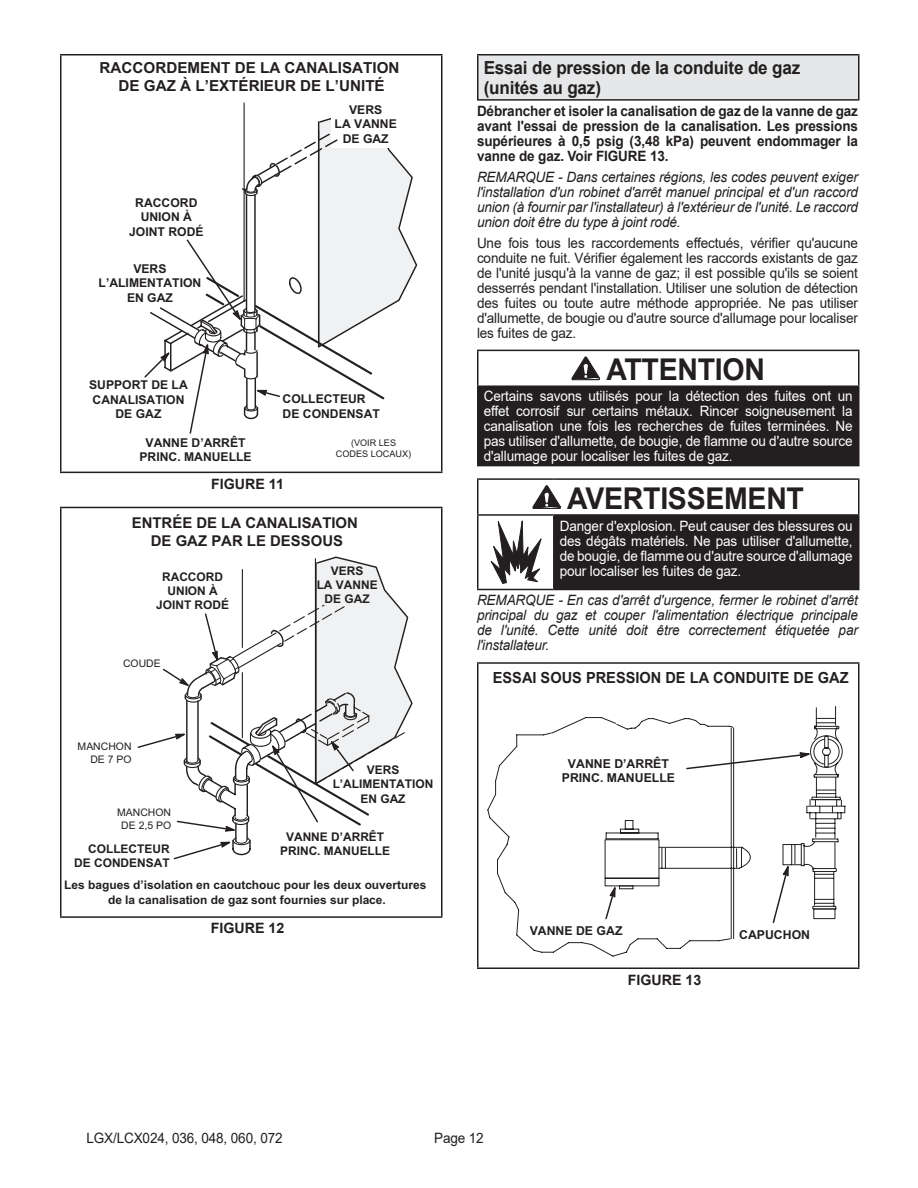
<style>
.page{position:relative;width:918px;height:1188px;background:#fff}
.page>*{position:absolute;margin:0;border:0;box-sizing:border-box;transform-origin:0 0}
.WARNING_20pt{font:700 30px "Arial";letter-spacing:-.01em;color:#231f20;scale:.95 1}
.Header_1_TOC{font:700 18px/20px "Arial";letter-spacing:-.01em;color:#231f20;scale:.95 1}
.t1{font:700 15.3px "Arial";color:#231f20;scale:.95 1}
.t2{font:700 15.15px/18.3px "Arial";color:#231f20;text-align:center}
.t3{font:700 14.85px/17.9px "Arial";color:#231f20;text-align:center}
.White_10pt{font:14.25px/15px "Arial";letter-spacing:-.01em;color:#fff;text-align:justify;scale:.95 1}
.Paragraph{font:14.25px/15px "Arial";letter-spacing:-.01em;color:#231f20;text-align:justify;scale:.95 1}
.Paragraph_NOTE__Italic{font:italic 14.25px/15px "Arial";letter-spacing:-.01em;color:#231f20;text-align:justify;scale:.95 1}
.Paragraph-2{font:700 14.25px/15px "Arial";letter-spacing:-.01em;color:#231f20;text-align:justify;scale:.95 1}
.Paragraph-3{font:700 14.25px "Arial";letter-spacing:-.01em;color:#231f20}
.t4{font:700 12.3px/14.7px "Arial";color:#231f20;text-align:center}
.t5{font:700 12.15px/14.5px "Arial";color:#231f20;text-align:center}
.t6{font:700 12px/14.2px "Arial";color:#231f20;text-align:center}
.t7{font:10.5px/12.6px "Arial";color:#231f20;text-align:right}
.t8{font:9.15px/10.9px "Arial";color:#231f20;text-align:center}
</style>
<div class="page">
<hr style="left:60px;top:54px;width:382px;height:2px;background:#231f20">
<hr style="left:60px;top:56px;width:2px;height:416px;background:#231f20">
<hr style="left:441px;top:56px;width:1px;height:416px;background:#231f20">
<hr style="left:60px;top:472px;width:382px;height:1px;background:#231f20">
<hr style="left:244px;top:103px;width:1px;height:199px;background:#231f20">
<svg style="left:144px;top:114px;width:273px;height:320px"></svg>
<hr style="left:60px;top:507px;width:382px;height:1px;background:#231f20">
<hr style="left:60px;top:508px;width:2px;height:408px;background:#231f20">
<hr style="left:441px;top:508px;width:1px;height:408px;background:#231f20">
<hr style="left:60px;top:916px;width:382px;height:2px;background:#231f20">
<svg style="left:137px;top:557px;width:275px;height:303px"></svg>
<div style="left:478px;top:55px;width:381px;height:45px;background:#e6e7e9"></div>
<hr style="left:477px;top:54px;width:383px;height:2px;background:#231f20">
<hr style="left:477px;top:56px;width:1px;height:43px;background:#231f20">
<hr style="left:858px;top:56px;width:2px;height:43px;background:#231f20">
<hr style="left:477px;top:99px;width:383px;height:2px;background:#231f20">
<div style="left:478px;top:386px;width:381px;height:80px;background:#231f20"></div>
<hr style="left:477px;top:350px;width:383px;height:1px;background:#231f20">
<hr style="left:477px;top:351px;width:1px;height:34px;background:#231f20">
<hr style="left:858px;top:351px;width:2px;height:34px;background:#231f20">
<hr style="left:477px;top:385px;width:383px;height:2px;background:#231f20">
<hr style="left:477px;top:387px;width:1px;height:78px;background:#231f20">
<hr style="left:858px;top:387px;width:2px;height:78px;background:#231f20">
<hr style="left:477px;top:465px;width:383px;height:1px;background:#231f20">
<svg style="left:571px;top:356px;width:29px;height:25px"></svg>
<div style="left:554px;top:515px;width:305px;height:74px;background:#231f20"></div>
<hr style="left:477px;top:478px;width:77px;height:2px;background:#231f20">
<hr style="left:477px;top:480px;width:1px;height:34px;background:#231f20">
<hr style="left:554px;top:478px;width:306px;height:2px;background:#231f20">
<hr style="left:858px;top:480px;width:2px;height:34px;background:#231f20">
<hr style="left:477px;top:514px;width:77px;height:2px;background:#231f20">
<hr style="left:477px;top:516px;width:1px;height:73px;background:#231f20">
<hr style="left:554px;top:514px;width:306px;height:2px;background:#231f20">
<hr style="left:553px;top:516px;width:2px;height:73px;background:#231f20">
<hr style="left:858px;top:516px;width:2px;height:73px;background:#231f20">
<hr style="left:477px;top:589px;width:77px;height:1px;background:#231f20">
<hr style="left:554px;top:589px;width:306px;height:1px;background:#231f20">
<svg style="left:532px;top:485px;width:29px;height:24px"></svg>
<svg style="left:490px;top:521px;width:52px;height:62px"></svg>
<hr style="left:477px;top:662px;width:383px;height:2px;background:#231f20">
<hr style="left:477px;top:664px;width:1px;height:303px;background:#231f20">
<hr style="left:858px;top:664px;width:2px;height:303px;background:#231f20">
<hr style="left:477px;top:967px;width:383px;height:2px;background:#231f20">
<svg style="left:488px;top:706px;width:352px;height:250px"></svg>
<svg style="left:604px;top:735px;width:242px;height:189px"></svg>
<p class="t2" style="left:100px;top:59px;width:301px">RACCORDEMENT DE LA CANALISATION<br>DE GAZ À L’EXTÉRIEUR DE L’UNITÉ</p>
<p class="t5" style="left:335px;top:102px;width:64px">VERS<br>LA VANNE<br>DE GAZ</p>
<p class="t5" style="left:129px;top:195px;width:76px">RACCORD<br>UNION À<br>JOINT RODÉ</p>
<p class="t5" style="left:99px;top:261px;width:104px">VERS<br>L’ALIMENTATION<br>EN GAZ</p>
<p class="t5" style="left:89px;top:378px;width:100px">SUPPORT DE LA<br>CANALISATION<br>DE GAZ</p>
<p class="t5" style="left:140px;top:435px;width:114px">VANNE D’ARRÊT<br>PRINC. MANUELLE</p>
<p class="t5" style="left:283px;top:392px;width:99px;text-align:left">COLLECTEUR<br>DE CONDENSAT</p>
<p class="t8" style="left:336px;top:437px;width:77px">(VOIR LES<br>CODES LOCAUX)</p>
<p class="Paragraph-3" style="left:211px;top:474px;width:74px">FIGURE 11</p>
<p class="t3" style="left:132px;top:514px;width:228px">ENTRÉE DE LA CANALISATION<br>DE GAZ PAR LE DESSOUS</p>
<p class="t6" style="left:156px;top:569px;width:74px">RACCORD<br>UNION À<br>JOINT RODÉ</p>
<p class="t7" style="left:123px;top:657px;width:39px">COUDE</p>
<p class="t7" style="left:78px;top:740px;width:55px">MANCHON<br>DE 7 PO</p>
<p class="t7" style="left:117px;top:806px;width:55px;text-align:center">MANCHON<br>DE 2,5 PO</p>
<p class="t6" style="left:74px;top:842px;width:97px;text-align:right">COLLECTEUR<br>DE CONDENSAT</p>
<p class="t6" style="left:317px;top:564px;width:62px">VERS<br>LA VANNE<br>DE GAZ</p>
<p class="t6" style="left:333px;top:763px;width:102px">VERS<br>L’ALIMENTATION<br>EN GAZ</p>
<p class="t6" style="left:280px;top:830px;width:112px">VANNE D’ARRÊT<br>PRINC. MANUELLE</p>
<p class="t6" style="left:64px;top:878px;width:364px">Les bagues d’isolation en caoutchouc pour les deux ouvertures de la canalisation de gaz sont fournies sur place.</p>
<p class="Paragraph-3" style="left:211px;top:918px;width:75px">FIGURE 12</p>
<p class="Header_1_TOC" style="left:484px;top:58px;width:335px">Essai de pression de la conduite de gaz (unités au gaz)</p>
<p class="Paragraph-2" style="left:477px;top:103px;width:403px">Débrancher et isoler la canalisation de gaz de la vanne de gaz avant l'essai de pression de la canalisation. Les pressions supérieures à 0,5 psig (3,48 kPa) peuvent endommager la vanne de gaz. Voir FIGURE 13.</p>
<p class="Paragraph_NOTE__Italic" style="left:477px;top:169px;width:403px">REMARQUE - Dans certaines régions, les codes peuvent exiger l'installation d'un robinet d'arrêt manuel principal et d'un raccord union (à fournir par l'installateur) à l'extérieur de l'unité. Le raccord union doit être du type à joint rodé.</p>
<p class="Paragraph" style="left:477px;top:235px;width:403px">Une fois tous les raccordements effectués, vérifier qu'aucune conduite ne fuit. Vérifier également les raccords existants de gaz de l'unité jusqu'à la vanne de gaz; il est possible qu'ils se soient desserrés pendant l'installation. Utiliser une solution de détection des fuites ou toute autre méthode appropriée. Ne pas utiliser d'allumette, de bougie ou d'autre source d'allumage pour localiser les fuites de gaz.</p>
<p class="WARNING_20pt" style="left:606px;top:349px;width:169px">ATTENTION</p>
<p class="White_10pt" style="left:484px;top:389px;width:390px">Certains savons utilisés pour la détection des fuites ont un effet corrosif sur certains métaux. Rincer soigneusement la canalisation une fois les recherches de fuites terminées. Ne pas utiliser d'allumette, de bougie, de flamme ou d'autre source d'allumage pour localiser les fuites de gaz.</p>
<p class="WARNING_20pt" style="left:567px;top:477px;width:251px">AVERTISSEMENT</p>
<p class="White_10pt" style="left:560px;top:519px;width:310px">Danger d'explosion. Peut causer des blessures ou des dégâts matériels. Ne pas utiliser d'allumette, de bougie, de flamme ou d'autre source d'allumage pour localiser les fuites de gaz.</p>
<p class="Paragraph_NOTE__Italic" style="left:477px;top:593px;width:403px">REMARQUE - En cas d'arrêt d'urgence, fermer le robinet d'arrêt principal du gaz et couper l'alimentation électrique principale de l'unité. Cette unité doit être correctement étiquetée par l'installateur.</p>
<p class="t1" style="left:493px;top:667px;width:376px">ESSAI SOUS PRESSION DE LA CONDUITE DE GAZ</p>
<p class="t4" style="left:562px;top:756px;width:115px">VANNE D’ARRÊT<br>PRINC. MANUELLE</p>
<p class="t4" style="left:530px;top:923px;width:94px">VANNE DE GAZ</p>
<p class="t4" style="left:739px;top:927px;width:72px">CAPUCHON</p>
<p class="Paragraph-3" style="left:628px;top:970px;width:75px">FIGURE 13</p>
<p class="Paragraph" style="left:86px;top:1130px;width:208px">LGX/LCX024, 036, 048, 060, 072</p>
<p class="Paragraph" style="left:434px;top:1130px;width:54px">Page 12</p>
</div>
